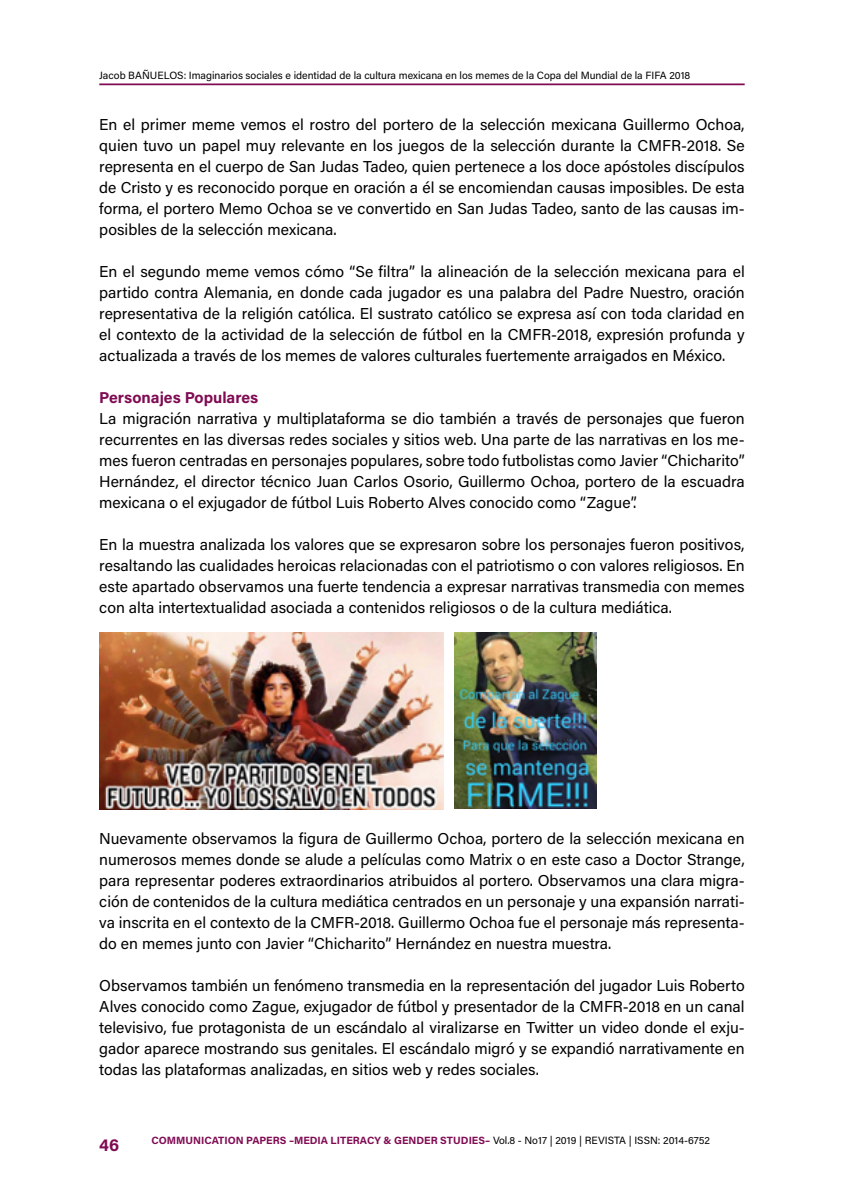
<style>
.page{position:relative;width:844px;height:1191px;background:#fff}
.page>*{position:absolute;margin:0;border:0;box-sizing:border-box;transform-origin:0 0}
.t1{font:700 17.5px "Acumin Pro";color:#800b53}
.t2{font:15.75px/21px "Acumin Pro";color:#000;text-align:justify}
.t3{font:700 15.75px "Acumin Pro";color:#800b53}
.t4{font:10.5px "Acumin Pro";color:#000}
.t5{font:700 10.5px "Acumin Pro";color:#800b53}
.s1{font-weight:400;color:#000}
</style>
<div class="page">
<hr style="left:99px;top:83px;width:645px;height:2px;background:#800b53">
<img style="left:100px;top:632px;width:344px;height:177px">
<img style="left:454px;top:633px;width:142px;height:175px">
<p class="t4" style="left:99px;top:68px;width:592px">Jacob BAÑUELOS: Imaginarios sociales e identidad de la cultura mexicana en los memes de la Copa del Mundial de la FIFA 2018</p>
<p class="t2" style="left:99px;top:113px;width:646px">En el primer meme vemos el rostro del portero de la selección mexicana Guillermo Ochoa, quien tuvo un papel muy relevante en los juegos de la selección durante la CMFR-2018. Se representa en el cuerpo de San Judas Tadeo, quien pertenece a los doce apóstoles discípulos de Cristo y es reconocido porque en oración a él se encomiendan causas imposibles. De esta forma, el portero Memo Ochoa se ve convertido en San Judas Tadeo, santo de las causas im&shy;posibles de la selección mexicana.</p>
<p class="t2" style="left:99px;top:260px;width:646px">En el segundo meme vemos cómo “Se filtra” la alineación de la selección mexicana para el partido contra Alemania, en donde cada jugador es una palabra del Padre Nuestro, oración representativa de la religión católica. El sustrato católico se expresa así con toda claridad en el contexto de la actividad de la selección de fútbol en la CMFR-2018, expresión profunda y actualizada a través de los memes de valores culturales fuertemente arraigados en México.</p>
<p class="t3" style="left:99px;top:386px;width:160px">Personajes Populares</p>
<p class="t2" style="left:99px;top:407px;width:646px">La migración narrativa y multiplataforma se dio también a través de personajes que fueron recurrentes en las diversas redes sociales y sitios web. Una parte de las narrativas en los me&shy;mes fueron centradas en personajes populares, sobre todo futbolistas como Javier “Chicharito” Hernández, el director técnico Juan Carlos Osorio, Guillermo Ochoa, portero de la escuadra mexicana o el exjugador de fútbol Luis Roberto Alves conocido como “Zague”.</p>
<p class="t2" style="left:99px;top:533px;width:646px">En la muestra analizada los valores que se expresaron sobre los personajes fueron positivos, resaltando las cualidades heroicas relacionadas con el patriotismo o con valores religiosos. En este apartado observamos una fuerte tendencia a expresar narrativas transmedia con memes con alta intertextualidad asociada a contenidos religiosos o de la cultura mediática.</p>
<p class="t2" style="left:99px;top:827px;width:646px">Nuevamente observamos la figura de Guillermo Ochoa, portero de la selección mexicana en numerosos memes donde se alude a películas como Matrix o en este caso a Doctor Strange, para representar poderes extraordinarios atribuidos al portero. Observamos una clara migra&shy;ción de contenidos de la cultura mediática centrados en un personaje y una expansión narrati&shy;va inscrita en el contexto de la CMFR-2018. Guillermo Ochoa fue el personaje más representa&shy;do en memes junto con Javier “Chicharito” Hernández en nuestra muestra.</p>
<p class="t2" style="left:99px;top:974px;width:646px">Observamos también un fenómeno transmedia en la representación del jugador Luis Roberto Alves conocido como Zague, exjugador de fútbol y presentador de la CMFR-2018 en un canal televisivo, fue protagonista de un escándalo al viralizarse en Twitter un video donde el exju&shy;gador aparece mostrando sus genitales. El escándalo migró y se expandió narrativamente en todas las plataformas analizadas, en sitios web y redes sociales.</p>
<p class="t1" style="left:99px;top:1132px;width:22px">46</p>
<p class="t5" style="left:151px;top:1133px;width:560px">COMMUNICATION PAPERS –MEDIA LITERACY &amp; GENDER STUDIES– <span class="s1">Vol.8 - No17 | 2019 | REVISTA | ISSN: 2014-6752</span></p>
</div>
